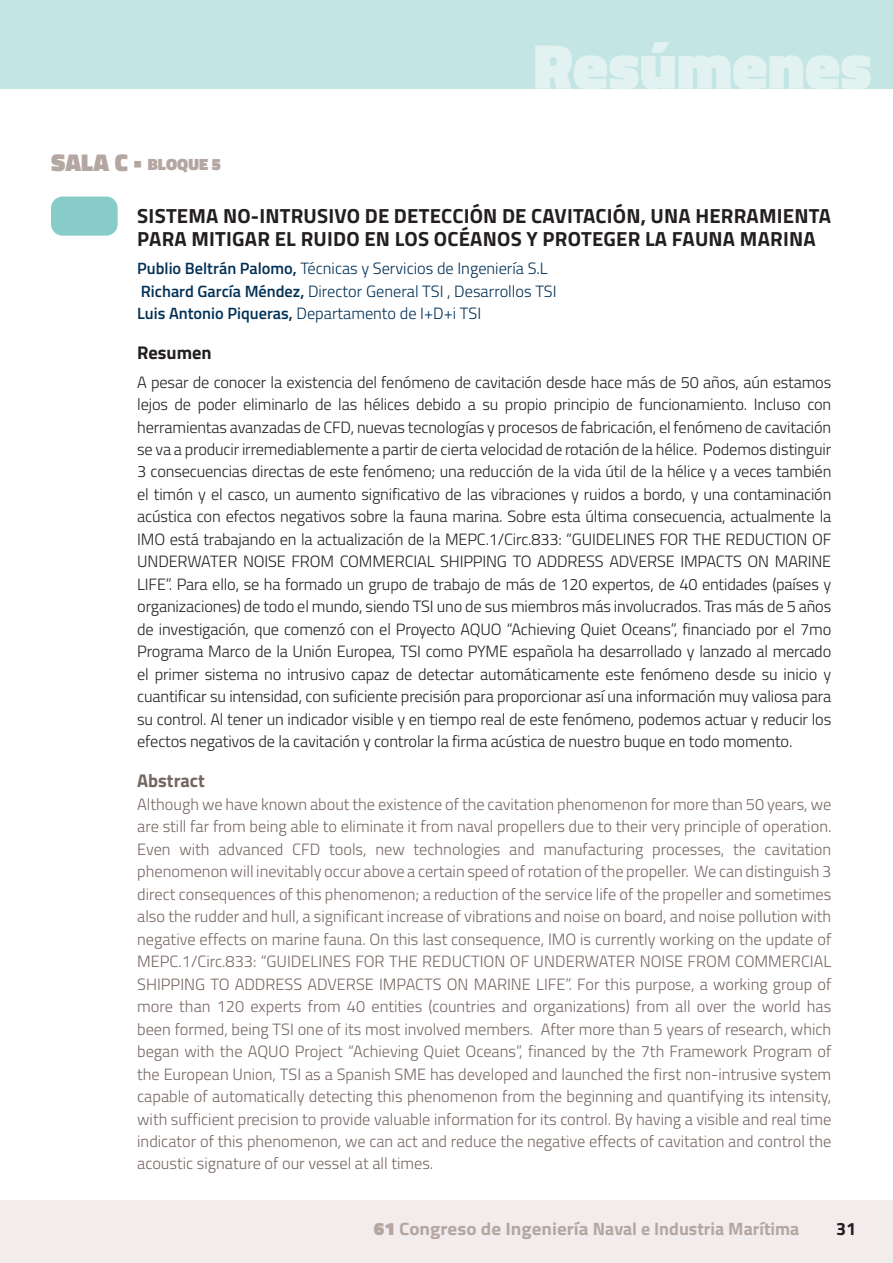
<style>
.page{position:relative;width:893px;height:1263px;background:#fff}
.page>*{position:absolute;margin:0;border:0;box-sizing:border-box;transform-origin:0 0}
.t1{font:900 64.35px "Titillium";color:#e1f2f1}
.t2{font:700 20.4px/22.5px "Titillium";letter-spacing:.01em;color:#231f20}
.t3{font:700 18.45px "Titillium";color:#766662}
.t4{font:700 18.45px "Titillium";color:#231f20}
.t5{font:700 17.85px "Titillium";color:#b4a7a2;scale:1.07 1}
.t6{font:700 17.85px "Titillium";color:#231f20}
.t7{font:900 16.5px "Titillium";letter-spacing:.01em;color:#b4a7a2}
.t8{font:300 16.35px/22.5px "Titillium";letter-spacing:-.01em;color:#231f20;text-align:justify}
.t9{font:300 16.35px/22.5px "Titillium";color:#766662;text-align:justify}
.t10{font:300 16.35px/22.5px "Titillium";color:#003056}
.s1{font-size:24.6px}
.s2{font-weight:600}
.s3{font-weight:900}
</style>
<div class="page">
<div style="left:0;top:0;width:893px;height:89px;background:#c3e6e4"></div>
<div style="left:0;top:1200px;width:893px;height:63px;background:#f2edec"></div>
<div style="left:51px;top:197px;width:67px;height:39px;background:#87ccc9;border-radius:12px"></div>
<h1 class="t1" style="left:533px;top:19px;width:340px">Resúmenes</h1>
<p class="t7" style="left:51px;top:152px;width:171px"><span class="s1">SALA C •</span> BLOQUE 5</p>
<p class="t2" style="left:137px;top:204px;width:695px">SISTEMA NO-INTRUSIVO DE DETECCIÓN DE CAVITACIÓN, UNA HERRAMIENTA<br>PARA MITIGAR EL RUIDO EN LOS OCÉANOS Y PROTEGER LA FAUNA MARINA</p>
<p class="t10" style="left:137px;top:257px;width:421px"><span class="s2">Publio Beltrán Palomo,</span> Técnicas y Servicios de Ingeniería S.L<br><span class="s2">Richard García Méndez,</span> Director General TSI , Desarrollos TSI<br><span class="s2">Luis Antonio Piqueras,</span> Departamento de I+D+i TSI</p>
<p class="t4" style="left:137px;top:339px;width:76px">Resumen</p>
<p class="t8" style="left:137px;top:370px;width:696px">A pesar de conocer la existencia del fenómeno de cavitación desde hace más de 50 años, aún estamos lejos de poder eliminarlo de las hélices debido a su propio principio de funcionamiento. Incluso con herramientas avanzadas de CFD, nuevas tecnologías y procesos de fabricación, el fenómeno de cavitación se va a producir irremediablemente a partir de cierta velocidad de rotación de la hélice. Podemos distinguir 3 consecuencias directas de este fenómeno; una reducción de la vida útil de la hélice y a veces también el timón y el casco, un aumento significativo de las vibraciones y ruidos a bordo, y una contaminación acústica con efectos negativos sobre la fauna marina. Sobre esta última consecuencia, actualmente la IMO está trabajando en la actualización de la MEPC.1/Circ.833: “GUIDELINES FOR THE REDUCTION OF UNDERWATER NOISE FROM COMMERCIAL SHIPPING TO ADDRESS ADVERSE IMPACTS ON MARINE LIFE”. Para ello, se ha formado un grupo de trabajo de más de 120 expertos, de 40 entidades (países y organizaciones) de todo el mundo, siendo TSI uno de sus miembros más involucrados. Tras más de 5 años de investigación, que comenzó con el Proyecto AQUO “Achieving Quiet Oceans”, financiado por el 7mo Programa Marco de la Unión Europea, TSI como PYME española ha desarrollado y lanzado al mercado el primer sistema no intrusivo capaz de detectar automáticamente este fenómeno desde su inicio y cuantificar su intensidad, con suficiente precisión para proporcionar así una información muy valiosa para su control. Al tener un indicador visible y en tiempo real de este fenómeno, podemos actuar y reducir los efectos negativos de la cavitación y controlar la firma acústica de nuestro buque en todo momento.</p>
<p class="t3" style="left:137px;top:767px;width:69px">Abstract</p>
<p class="t9" style="left:137px;top:792px;width:696px">Although we have known about the existence of the cavitation phenomenon for more than 50 years, we are still far from being able to eliminate it from naval propellers due to their very principle of operation.<br>Even with advanced CFD tools, new technologies and manufacturing processes, the cavitation phenomenon will inevitably occur above a certain speed of rotation of the propeller. We can distinguish 3 direct consequences of this phenomenon; a reduction of the service life of the propeller and sometimes also the rudder and hull, a significant increase of vibrations and noise on board, and noise pollution with negative effects on marine fauna. On this last consequence, IMO is currently working on the update of MEPC.1/Circ.833: “GUIDELINES FOR THE REDUCTION OF UNDERWATER NOISE FROM COMMERCIAL SHIPPING TO ADDRESS ADVERSE IMPACTS ON MARINE LIFE”. For this purpose, a working group of more than 120 experts from 40 entities (countries and organizations) from all over the world has been formed, being TSI one of its most involved members. After more than 5 years of research, which began with the AQUO Project “Achieving Quiet Oceans”, financed by the 7th Framework Program of the European Union, TSI as a Spanish SME has developed and launched the first non-intrusive system capable of automatically detecting this phenomenon from the beginning and quantifying its intensity, with sufficient precision to provide valuable information for its control. By having a visible and real time indicator of this phenomenon, we can act and reduce the negative effects of cavitation and control the acoustic signature of our vessel at all times.</p>
<p class="t5" style="left:374px;top:1215px;width:399px"><span class="s3">61</span> Congreso de Ingeniería Naval e Industria Marítima</p>
<p class="t6" style="left:836px;top:1215px;width:22px">31</p>
</div>
